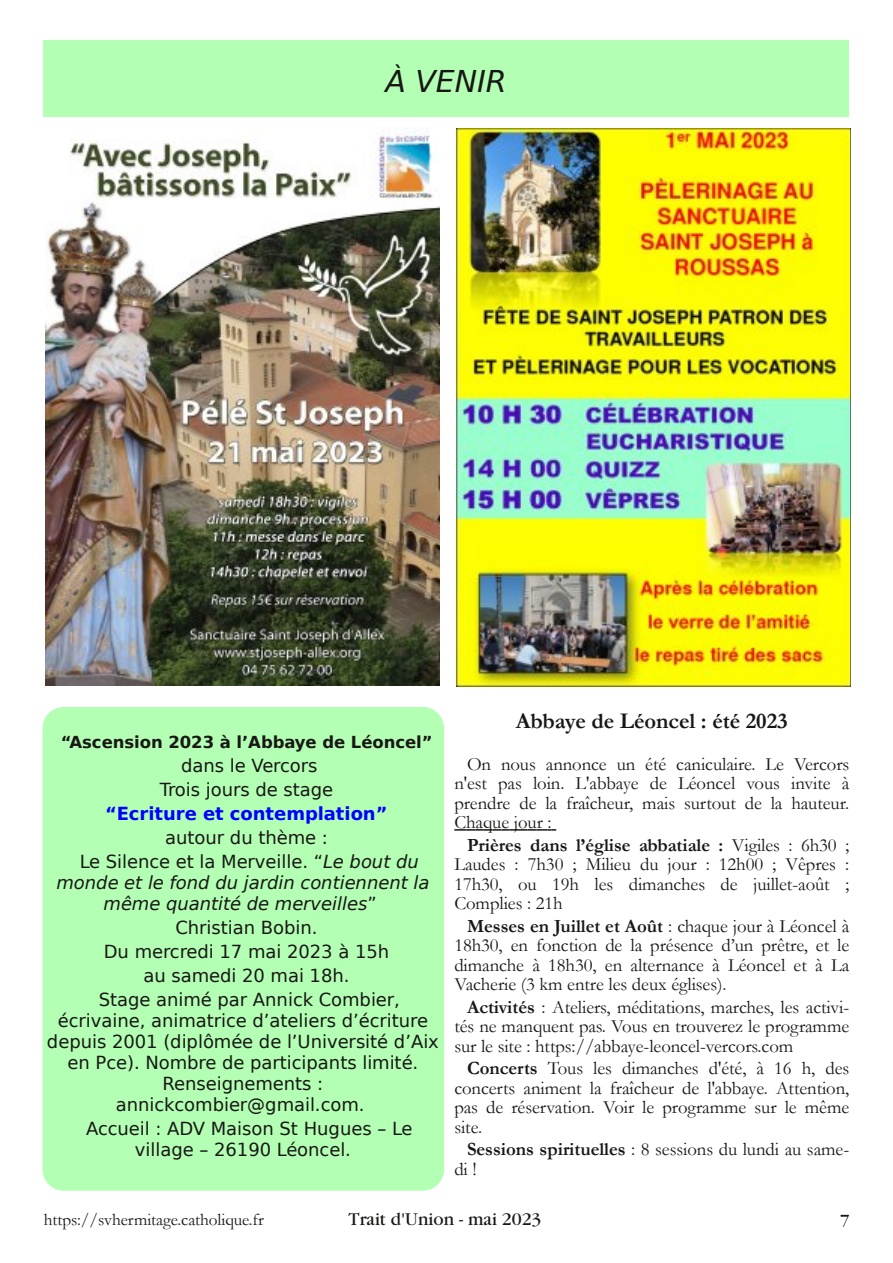
<style>
.page{position:relative;width:893px;height:1263px;background:#fff}
.page>*{position:absolute;margin:0;border:0;box-sizing:border-box;transform-origin:0 0}
.t1{font:italic 30px "DejaVu Sans";letter-spacing:-.005em;color:#181715}
.t2{font:700 22.5px "Garamond";color:#181715}
.t3{font:18.75px/19.5px "Garamond";letter-spacing:-.005em;color:#181715;text-align:justify}
.t4{font:18.75px "Garamond";color:#181715}
.t5{font:18px/24px "DejaVu Sans";letter-spacing:-.005em;color:#181715;text-align:center}
.t6{font:italic 18px/21px "DejaVu Sans";color:#181715;text-align:center}
.t7{font:700 18px "DejaVu Sans";letter-spacing:-.005em;color:#00f}
.t8{font:18px "Garamond";color:#181715}
.t9{font:17.25px "Garamond";letter-spacing:-.005em;color:#181715}
.t10{font:700 16.5px "DejaVu Sans";letter-spacing:-.005em;color:#181715}
.s1{font-style:italic}
.s2{font-style:normal}
.s3{font-weight:700}
.s4{font-size:19.5px}
</style>
<div class="page">
<div style="left:44px;top:40px;width:805px;height:76px;background:#b3ffb3"></div>
<img style="left:45px;top:129px;width:395px;height:556px">
<img style="left:456px;top:129px;width:394px;height:557px">
<div style="left:43px;top:707px;width:401px;height:484px;background:#b3ffb3;border-radius:21px"></div>
<svg style="left:454px;top:829px;width:102px;height:2px"></svg>
<h1 class="t1" style="left:386px;top:64px;width:123px">À VENIR</h1>
<p class="t10" style="left:61px;top:732px;width:373px">“Ascension 2023 à l’Abbaye de Léoncel”</p>
<p class="t5" style="left:160px;top:753px;width:175px">dans le Vercors<br>Trois jours de stage</p>
<p class="t7" style="left:105px;top:803px;width:284px">“Ecriture et contemplation”</p>
<p class="t5" style="left:80px;top:825px;width:341px">autour du thème :<br>Le Silence et la Merveille. “<span class="s1">Le bout du</span></p>
<p class="t6" style="left:57px;top:872px;width:374px">monde et le fond du jardin contiennent la même quantité de merveilles<span class="s2">”</span></p>
<p class="t5" style="left:99px;top:915px;width:303px">Christian Bobin.<br>Du mercredi 17 mai 2023 à 15h au samedi 20 mai 18h.<br>Stage animé par Annick Combier,</p>
<p class="t5" style="left:47px;top:1010px;width:393px;line-height:21px">écrivaine, animatrice d’ateliers d’écriture depuis 2001 (diplômée de l’Université d’Aix en Pce). Nombre de participants limité.<br>Renseignements : annickcombier@gmail.com.</p>
<p class="t5" style="left:135px;top:1118px;width:279px;line-height:21px;text-align:left;text-indent:-49px">Accueil : ADV Maison St Hugues – Le village – 26190 Léoncel.</p>
<p class="t2" style="left:516px;top:708px;width:273px">Abbaye de Léoncel : été 2023</p>
<p class="t3" style="left:454px;top:754px;width:396px;text-indent:13px">On nous annonce un été caniculaire. Le Vercors n'est pas loin. L'abbaye de Léoncel vous invite à prendre de la fraîcheur, mais surtout de la hauteur.<br>Chaque jour :</p>
<p class="t3" style="left:454px;top:835px;width:396px;text-indent:13px"><span class="s3">Prières dans l’église abbatiale :</span> Vigiles : 6h30 ; Laudes : 7h30 ; Milieu du jour : 12h00 ; Vêpres :<br>17h30, ou 19h les dimanches de juillet-août ; Complies : 21h</p>
<p class="t3" style="left:454px;top:916px;width:396px;text-indent:13px"><span class="s3">Messes en Juillet et Août</span> : chaque jour à Léoncel à 18h30, en fonction de la présence d’un prêtre, et le dimanche à 18h30, en alternance à Léoncel et à La Vacherie (3 km entre les deux églises).</p>
<p class="t3" style="left:454px;top:997px;width:396px;text-indent:13px"><span class="s3">Activités</span> : Ateliers, méditations, marches, les activi&shy;tés ne manquent pas. Vous en trouverez le programme sur le site : https://abbaye-leoncel-vercors.com</p>
<p class="t3" style="left:454px;top:1059px;width:396px;text-indent:13px"><span class="s3">Concerts</span> Tous les dimanches d'été, à 16 h, des concerts animent la fraîcheur de l'abbaye. Attention, pas de réservation. Voir le programme sur le même site.</p>
<p class="t3" style="left:454px;top:1140px;width:396px;text-indent:13px"><span class="s3">Sessions spirituelles</span> : 8 sessions du lundi au same&shy;di <span class="s4">!</span></p>
<p class="t9" style="left:44px;top:1210px;width:222px">https://svhermitage.catholique.fr</p>
<p class="t4" style="left:349px;top:1209px;width:194px">Trait d'Union - mai 2023</p>
<p class="t8" style="left:840px;top:1211px;width:11px">7</p>
</div>
